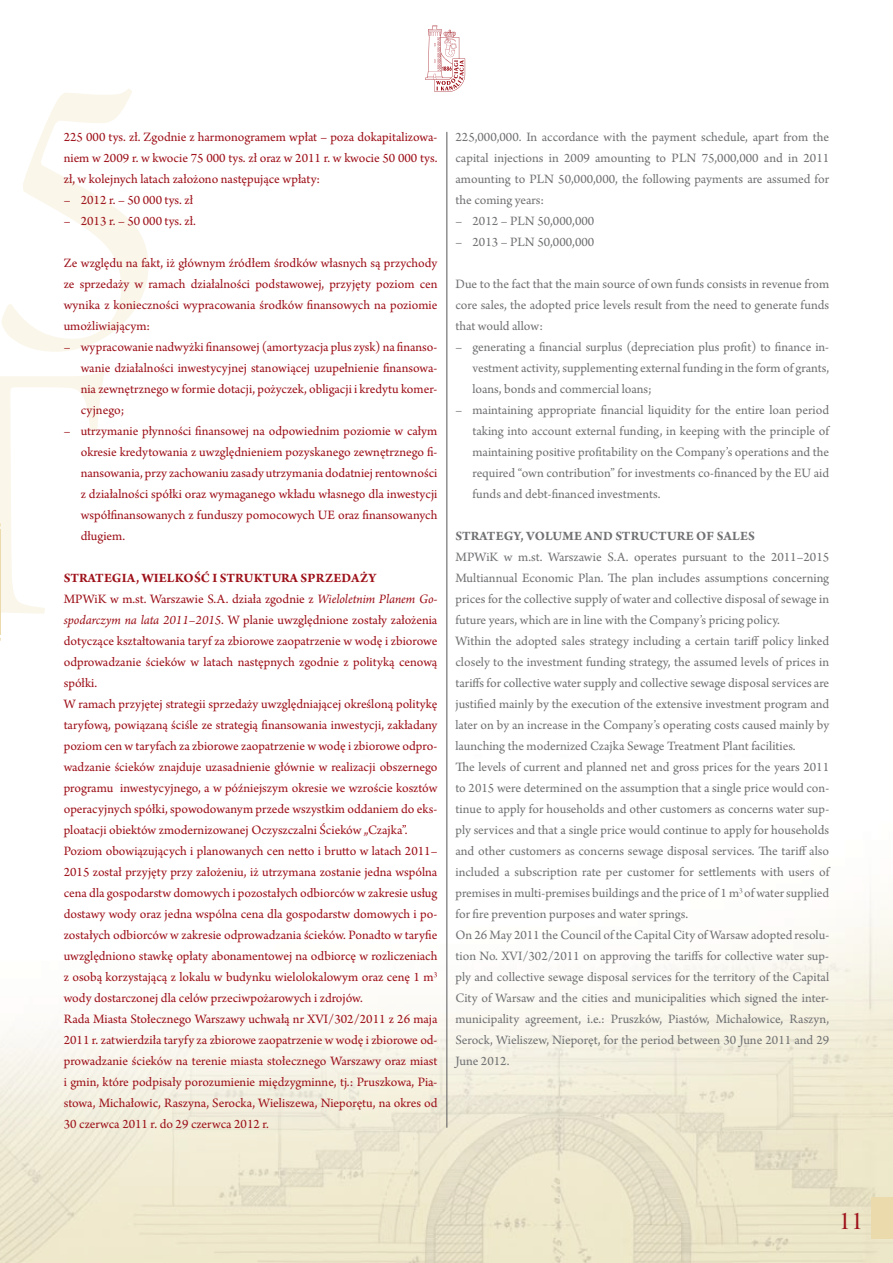
<style>
.page{position:relative;width:893px;height:1263px;background:#fff}
.page>*{position:absolute;margin:0;border:0;box-sizing:border-box;transform-origin:0 0}
.t1{font:27px "Arno Pro Display";color:#9d1019}
.t2{font:13.5px/21px "Arno Pro";color:#9d1019;text-align:justify}
.t3{font:13.5px/21px "Arno Pro";color:#707173;text-align:justify}
.t4{font:700 13.5px "Arno Pro";letter-spacing:.01em;color:#707173}
.s1{font-weight:700}
.s2{font-style:italic}
</style>
<div class="page">
<img style="left:0;top:754px;width:893px;height:509px">
<svg style="left:2px;top:89px;width:146px;height:263px"></svg>
<svg style="left:425px;top:26px;width:40px;height:66px"></svg>
<div style="left:872px;top:1197px;width:21px;height:42px;background:#ebdbac"></div>
<hr style="left:446px;top:132px;width:1px;height:995px;background:#58585a">
<hr style="left:0;top:529px;width:1px;height:106px;background:#ebdbac">
<svg style="left:0;top:372px;width:105px;height:242px"></svg>
<p class="t2" style="left:64px;top:127px;width:375px">225 000 tys. zł. Zgodnie z harmonogramem wpłat – poza dokapitalizowa&shy;niem w 2009 r. w kwocie 75 000 tys. zł oraz w 2011 r. w kwocie 50 000 tys. zł, w kolejnych latach założono następujące wpłaty:</p>
<p class="t2" style="left:64px;top:190px;width:131px">– 2012 r. – 50 000 tys. zł</p>
<p class="t2" style="left:64px;top:211px;width:134px">– 2013 r. – 50 000 tys. zł.</p>
<p class="t2" style="left:64px;top:253px;width:376px">Ze względu na fakt, iż głównym źródłem środków własnych są przychody ze sprzedaży w ramach działalności podstawowej, przyjęty poziom cen wynika z konieczności wypracowania środków finansowych na poziomie umożliwiającym:</p>
<p class="t2" style="left:81px;top:337px;width:358px;text-indent:-17px">– wypracowanie nadwyżki finansowej (amortyzacja plus zysk) na finanso&shy;wanie działalności inwestycyjnej stanowiącej uzupełnienie finansowa&shy;nia zewnętrznego w formie dotacji, pożyczek, obligacji i kredytu komer&shy;cyjnego;</p>
<p class="t2" style="left:81px;top:421px;width:358px;text-indent:-17px">– utrzymanie płynności finansowej na odpowiednim poziomie w całym okresie kredytowania z uwzględnieniem pozyskanego zewnętrznego fi&shy;nansowania, przy zachowaniu zasady utrzymania dodatniej rentowności z działalności spółki oraz wymaganego wkładu własnego dla inwestycji współfinansowanych z funduszy pomocowych UE oraz finansowanych długiem.</p>
<p class="t2" style="left:64px;top:568px;width:376px;text-align:left"><span class="s1">STRATEGIA, WIELKOŚĆ I STRUKTURA SPRZEDAŻY<br></span>MPWiK w m.st. Warszawie S.A. działa zgodnie z <span class="s2">Wieloletnim Planem Go&shy;spodarczym na lata 2011–2015</span>. W planie uwzględnione zostały założenia dotyczące kształtowania taryf za zbiorowe zaopatrzenie w wodę i zbiorowe odprowadzanie ścieków w latach następnych zgodnie z polityką cenową spółki.<br>W ramach przyjętej strategii sprzedaży uwzględniającej określoną politykę taryfową, powiązaną ściśle ze strategią finansowania inwestycji, zakładany poziom cen w taryfach za zbiorowe zaopatrzenie w wodę i zbiorowe odpro&shy;wadzanie ścieków znajduje uzasadnienie głównie w realizacji obszernego programu inwestycyjnego, a w późniejszym okresie we wzroście kosztów operacyjnych spółki, spowodowanym przede wszystkim oddaniem do eks&shy;ploatacji obiektów zmodernizowanej Oczyszczalni Ścieków „Czajka”.<br>Poziom obowiązujących i planowanych cen netto i brutto w latach 2011– 2015 został przyjęty przy założeniu, iż utrzymana zostanie jedna wspólna cena dla gospodarstw domowych i pozostałych odbiorców w zakresie usług dostawy wody oraz jedna wspólna cena dla gospodarstw domowych i po&shy;zostałych odbiorców w zakresie odprowadzania ścieków. Ponadto w taryfie uwzględniono stawkę opłaty abonamentowej na odbiorcę w rozliczeniach z osobą korzystającą z lokalu w budynku wielolokalowym oraz cenę 1 m<sup>3 </sup>wody dostarczonej dla celów przeciwpożarowych i zdrojów.<br>Rada Miasta Stołecznego Warszawy uchwałą nr XVI/302/2011 z 26 maja 2011 r. zatwierdziła taryfy za zbiorowe zaopatrzenie w wodę i zbiorowe od&shy;prowadzanie ścieków na terenie miasta stołecznego Warszawy oraz miast i gmin, które podpisały porozumienie międzygminne, tj.: Pruszkowa, Pia&shy;stowa, Michałowic, Raszyna, Serocka, Wieliszewa, Nieporętu, na okres od 30 czerwca 2011 r. do 29 czerwca 2012 r.</p>
<p class="t3" style="left:455px;top:127px;width:375px">225,000,000. In accordance with the payment schedule, apart from the capital injections in 2009 amounting to PLN</p>
<p class="t3" style="left:702px;top:148px;width:129px">75,000,000 and in 2011</p>
<p class="t3" style="left:455px;top:169px;width:83px">amounting to PLN</p>
<p class="t3" style="left:558px;top:169px;width:272px">50,000,000, the following payments are assumed for</p>
<p class="t3" style="left:455px;top:190px;width:90px">the coming years:</p>
<p class="t3" style="left:455px;top:211px;width:64px">– 2012 – PLN</p>
<p class="t3" style="left:537px;top:211px;width:58px">50,000,000</p>
<p class="t3" style="left:455px;top:232px;width:64px">– 2013 – PLN</p>
<p class="t3" style="left:537px;top:232px;width:58px">50,000,000</p>
<p class="t3" style="left:455px;top:274px;width:375px">Due to the fact that the main source of own funds consists in revenue from core sales, the adopted price levels result from the need to generate funds that would allow:</p>
<p class="t3" style="left:472px;top:337px;width:358px;text-indent:-17px">– generating a financial surplus (depreciation plus profit) to finance in&shy;vestment activity, supplementing external funding in the form of grants, loans, bonds and commercial loans;</p>
<p class="t3" style="left:472px;top:400px;width:359px;text-indent:-17px">– maintaining appropriate financial liquidity for the entire loan period taking into account external funding, in keeping with the principle of maintaining positive profitability on the Company’s operations and the required “own contribution” for investments co-financed by the EU aid funds and debt-financed investments.</p>
<p class="t4" style="left:456px;top:528px;width:301px">STRATEGY, VOLUME AND ST RUCTURE OF SALES</p>
<p class="t3" style="left:455px;top:547px;width:377px;text-align:left">MPWiK w m.st. Warszawie S.A. operates pursuant to the 2011–2015<br>Multiannual Economic Plan. The plan includes assumptions concerning prices for the collective supply of water and collective disposal of sewage in future years, which are in line with the Company’s pricing policy.<br>Within the adopted sales strategy including a certain tariff policy linked closely to the investment funding strategy, the assumed levels of prices in tariffs for collective water supply and collective sewage disposal services are justified mainly by the execution of the extensive investment program and later on by an increase in the Company’s operating costs caused mainly by launching the modernized Czajka Sewage Treatment Plant facilities.<br>The levels of current and planned net and gross prices for the years 2011 to 2015 were determined on the assumption that a single price would con&shy;tinue to apply for households and other customers as concerns water sup&shy;ply services and that a single price would continue to apply for households and other customers as concerns sewage disposal services. The tariff also included a subscription rate per customer for settlements with users of premises in multi-premises buildings and the price of 1 m<sup>3</sup> of water supplied for fire prevention purposes and water springs.<br>On 26 May 2011 the Council of the Capital City of Warsaw adopted resolu&shy;tion No. XVI/302/2011 on approving the tariffs for collective water sup&shy;ply and collective sewage disposal services for the territory of the Capital City of Warsaw and the cities and municipalities which signed the inter&shy;municipality agreement, i.e.: Pruszków, Piastów, Michałowice, Raszyn, Serock, Wieliszew, Nieporęt, for the period between 30 June 2011 and 29<br>June 2012.</p>
<h1 class="t1" style="left:839px;top:1206px;width:26px">11</h1>
</div>
